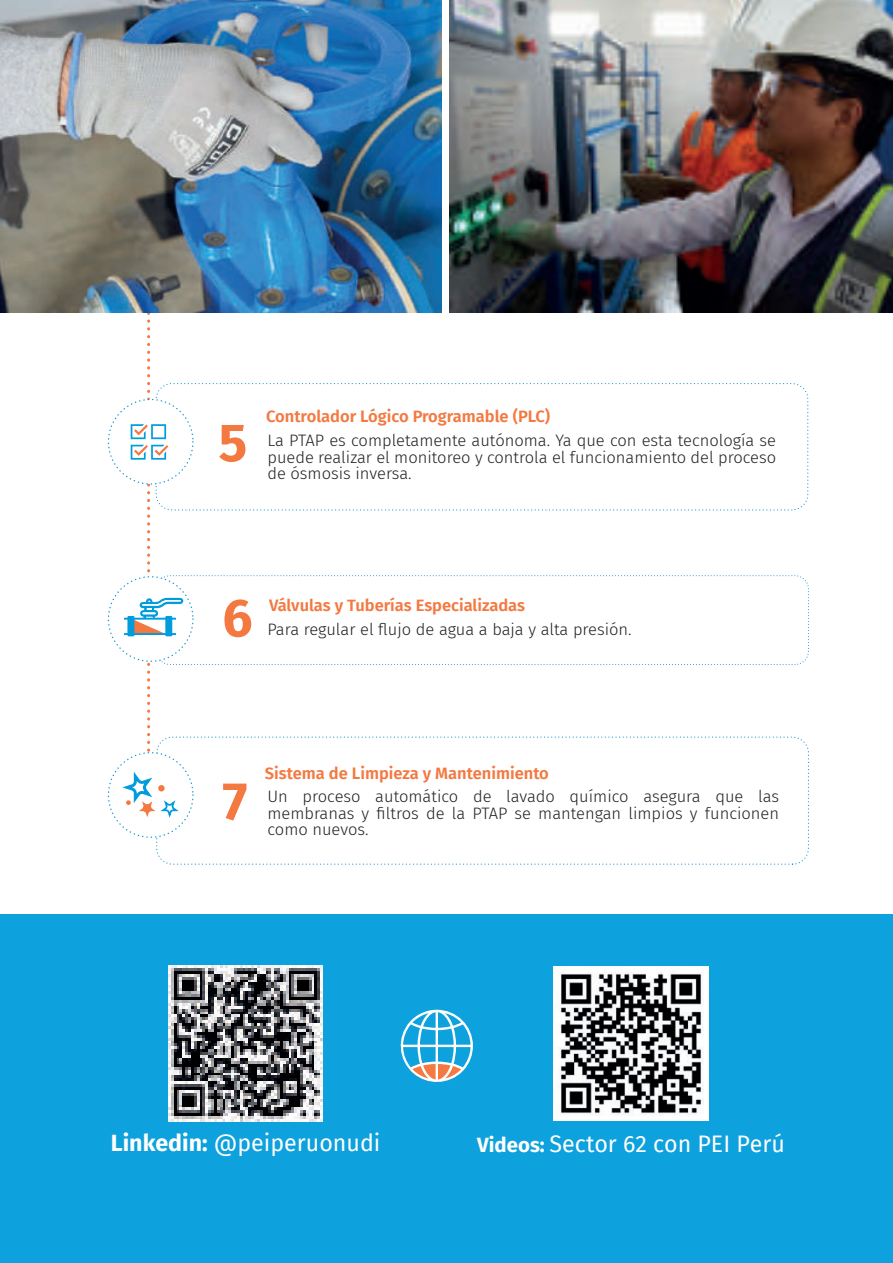
<style>
.page{position:relative;width:893px;height:1263px;background:#fff}
.page>*{position:absolute;margin:0;border:0;box-sizing:border-box;transform-origin:0 0}
.t1{font:700 53.4px "Fira Sans";color:#f37941}
.t2{font:23.4px "Fira Sans";color:#fff}
.t3{font:300 16.5px/16.5px "Fira Sans";color:#231f20;text-align:justify}
.t4{font:600 16.5px "Fira Sans";color:#f37941}
.s1{font-weight:700}
.s2{font-weight:700;font-size:20.55px}
</style>
<div class="page">
<div style="left:156px;top:383px;width:652px;height:127px;border:1px dashed #1c95d3;border-radius:16px"></div>
<div style="left:156px;top:736px;width:653px;height:129px;border:1px dashed #1c95d3;border-radius:16px"></div>
<div style="left:156px;top:575px;width:653px;height:90px;border:1px dashed #1c95d3;border-radius:13px"></div>
<div style="left:108px;top:753px;width:85px;height:84px;background:#fff;border-radius:50%"></div>
<div style="left:0;top:914px;width:893px;height:349px;background:#0da1dd"></div>
<img style="left:168px;top:965px;width:155px;height:156px">
<img style="left:450px;top:0;width:443px;height:312px">
<img style="left:0;top:0;width:441px;height:312px">
<svg style="left:118px;top:305px;width:65px;height:513px"></svg>
<img style="left:554px;top:966px;width:154px;height:154px">
<svg style="left:400px;top:1010px;width:73px;height:72px"></svg>
<p class="t4" style="left:266px;top:403px;width:286px">Controlador Lógico Programable (PLC)</p>
<h1 class="t1" style="left:219px;top:397px;width:30px">5</h1>
<p class="t3" style="left:267px;top:432px;width:510px">La PTAP es completamente autónoma. Ya que con esta tecnología se puede realizar el monitoreo y controla el funcionamiento del proceso de ósmosis inversa.</p>
<h1 class="t1" style="left:222px;top:573px;width:32px">6</h1>
<p class="t4" style="left:269px;top:592px;width:258px">Válvulas y Tuberías Especializadas</p>
<p class="t3" style="left:267px;top:621px;width:366px">Para regular el flujo de agua a baja y alta presión.</p>
<h1 class="t1" style="left:222px;top:756px;width:27px">7</h1>
<p class="t4" style="left:265px;top:759px;width:285px">Sistema de Limpieza y Mantenimiento</p>
<p class="t3" style="left:267px;top:788px;width:513px">Un proceso automático de lavado químico asegura que las membranas y filtros de la PTAP se mantengan limpios y funcionen como nuevos.</p>
<h2 class="t2" style="left:111px;top:1125px;width:271px"><span class="s1">Linkedin:</span> @peiperuonudi</h2>
<h2 class="t2" style="left:477px;top:1126px;width:309px"><span class="s2">Videos:</span> Sector 62 con PEI Perú</h2>
</div>
